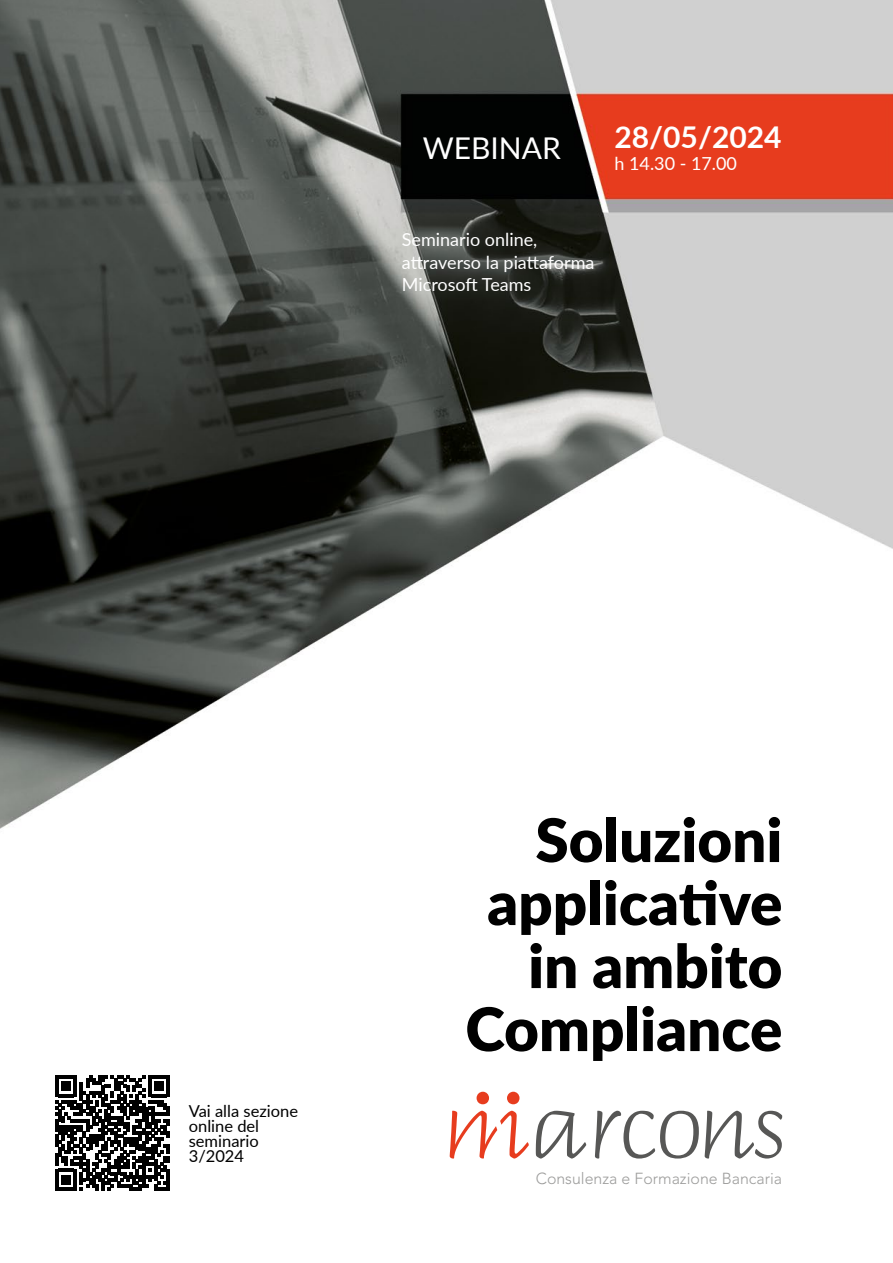
<style>
.page{position:relative;width:893px;height:1263px;background:#fff}
.page>*{position:absolute;margin:0;border:0;box-sizing:border-box;transform-origin:0 0}
.t1{font:900 60px/63px "Lato";color:#000;text-align:right}
.t2{font:700 30px "Lato";color:#fff}
.t3{font:30px "Lato";color:#fff}
.t4{font:18px/22.5px "Lato";color:#fff}
.t5{font:16.5px/15px "Lato";color:#000}
.t6{font:300 15.9px "Avenir LT Std";color:#9d9d9c}
</style>
<div class="page">
<img style="left:0;top:0;width:893px;height:1191px">
<svg style="left:705px;top:1111px;width:77px;height:47px"></svg>
<svg style="left:536px;top:1111px;width:50px;height:47px"></svg>
<svg style="left:595px;top:1111px;width:104px;height:47px"></svg>
<svg style="left:477px;top:1092px;width:12px;height:12px"></svg>
<svg style="left:507px;top:1092px;width:12px;height:12px"></svg>
<svg style="left:450px;top:1111px;width:79px;height:47px"></svg>
<svg style="left:55px;top:1075px;width:115px;height:115px"></svg>
<hr style="left:167px;top:1169px;width:3px;height:21px;background:#000">
<h2 class="t3" style="left:423px;top:127px;width:140px">WEBINAR</h2>
<h2 class="t2" style="left:614px;top:115px;width:169px">28/05/2024</h2>
<p class="t4" style="left:614px;top:152px;width:124px">h 14.30 - 17.00</p>
<p class="t4" style="left:402px;top:228px;width:194px">Seminario online, attraverso la piattaforma<br>Microsoft Teams</p>
<p class="t5" style="left:189px;top:1103px;width:111px">Vai alla sezione online del seminario<br>3/2024</p>
<h1 class="t1" style="left:465px;top:806px;width:318px">Soluzioni applicative in ambito<br>Compliance</h1>
<p class="t6" style="left:536px;top:1169px;width:248px">Consulenza e Formazione Bancaria</p>
</div>
